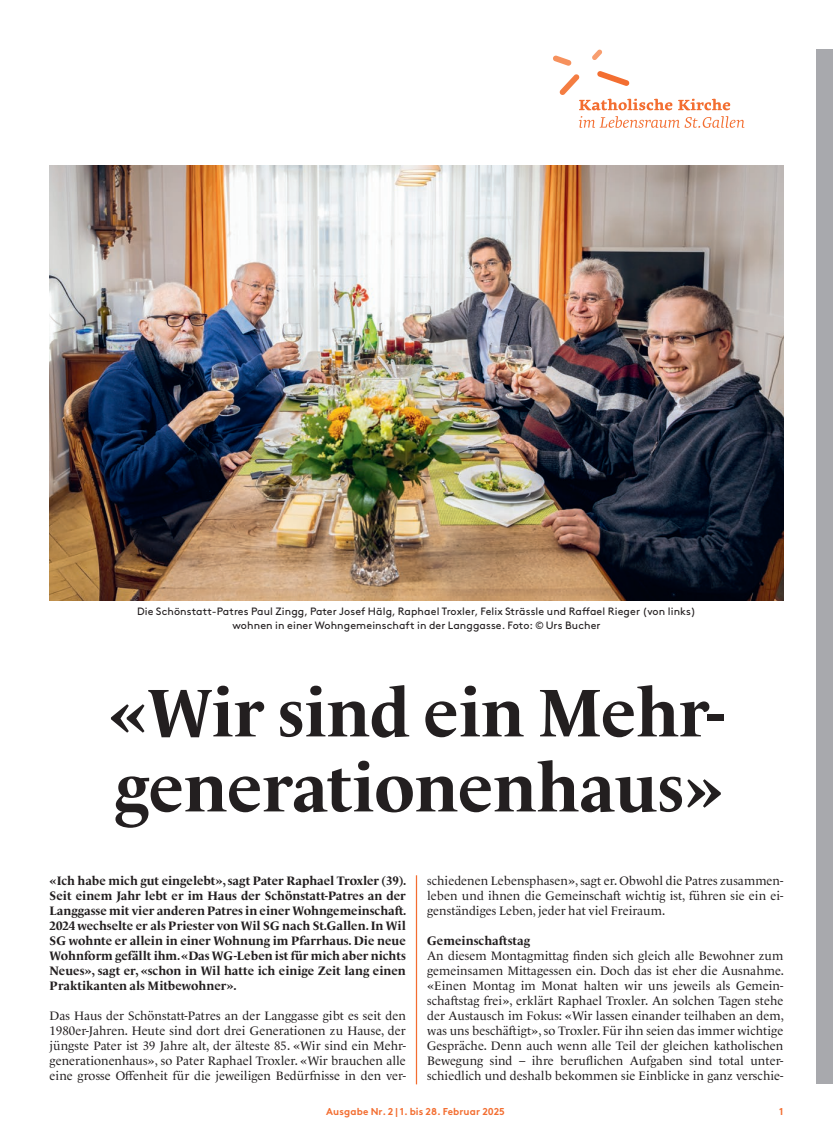
<style>
.page{position:relative;width:833px;height:1134px;background:#fff}
.page>*{position:absolute;margin:0;border:0;box-sizing:border-box;transform-origin:0 0}
.t1{font:700 68.75px/75px "Le Monde Livre Pro";letter-spacing:-.005em;color:#231f20}
.t2{font:12.5px/15px "Le Monde Livre Pro";letter-spacing:.005em;color:#231f20;text-align:justify}
.t3{font:700 12.5px/15px "Le Monde Livre Pro";color:#231f20;text-align:justify}
.t4{font:10.62px/13.8px "Brown Pro";letter-spacing:.01em;color:#231f20;text-align:center}
.t5{font:700 10px "Brown Pro";letter-spacing:.01em;color:#f36e31}
</style>
<div class="page">
<div style="left:816px;top:50px;width:17px;height:1034px;background:#a8a9ad"></div>
<svg style="left:678px;top:99px;width:52px;height:11px"></svg>
<svg style="left:579px;top:116px;width:165px;height:12px"></svg>
<svg style="left:553px;top:50px;width:119px;height:60px"></svg>
<hr style="left:416px;top:875px;width:1px;height:209px;background:#f36e31">
<img style="left:50px;top:165px;width:733px;height:435px">
<p class="t4" style="left:137px;top:604px;width:560px">Die Schönstatt-Patres Paul Zingg, Pater Josef Hälg, Raphael Troxler, Felix Strässle und Raffael Rieger (von links) wohnen in einer Wohngemeinschaft in der Langgasse. Foto: © Urs Bucher</p>
<h1 class="t1" style="left:109px;top:669px;width:617px">«Wir sind ein Mehr&shy;generationenhaus»</h1>
<p class="t3" style="left:50px;top:872px;width:358px">«Ich habe mich gut eingelebt», sagt Pater Raphael Troxler (39).<br>Seit einem Jahr lebt er im Haus der Schönstatt-Patres an der Langgasse mit vier anderen Patres in einer Wohngemeinschaft.<br>2024 wechselte er als Priester von Wil SG nach St.Gallen. In Wil SG wohnte er allein in einer Wohnung im Pfarrhaus. Die neue Wohnform gefällt ihm. «Das WG-Leben ist für mich aber nichts Neues», sagt er, «schon in Wil hatte ich einige Zeit lang einen Praktikanten als Mitbewohner».</p>
<p class="t2" style="left:50px;top:1007px;width:358px">Das Haus der Schönstatt-Patres an der Langgasse gibt es seit den 1980er-Jahren. Heute sind dort drei Generationen zu Hause, der jüngste Pater ist 39 Jahre alt, der älteste 85. «Wir sind ein Mehr&shy;generationenhaus», so Pater Raphael Troxler. «Wir brauchen alle eine grosse Offenheit für die jeweiligen Bedürfnisse in den ver-</p>
<p class="t2" style="left:427px;top:872px;width:358px">schiedenen Lebensphasen», sagt er. Obwohl die Patres zusammen&shy;leben und ihnen die Gemeinschaft wichtig ist, führen sie ein ei&shy;genständiges Leben, jeder hat viel Freiraum.</p>
<p class="t3" style="left:427px;top:932px;width:104px">Gemeinschaftstag</p>
<p class="t2" style="left:427px;top:947px;width:358px">An diesem Montagmittag finden sich gleich alle Bewohner zum gemeinsamen Mittagessen ein. Doch das ist eher die Ausnahme. «Einen Montag im Monat halten wir uns jeweils als Gemein&shy;schaftstag frei», erklärt Raphael Troxler. An solchen Tagen stehe der Austausch im Fokus: «Wir lassen einander teilhaben an dem, was uns beschäftigt», so Troxler. Für ihn seien das immer wichtige Gespräche. Denn auch wenn alle Teil der gleichen katholischen Bewegung sind – ihre beruflichen Aufgaben sind total unter&shy;schiedlich und deshalb bekommen sie Einblicke in ganz verschie-</p>
<p class="t5" style="left:326px;top:1103px;width:180px">Ausgabe Nr. 2 | 1. bis 28. Februar 2025</p>
<p class="t5" style="left:779px;top:1103px;width:6px">1</p>
</div>
